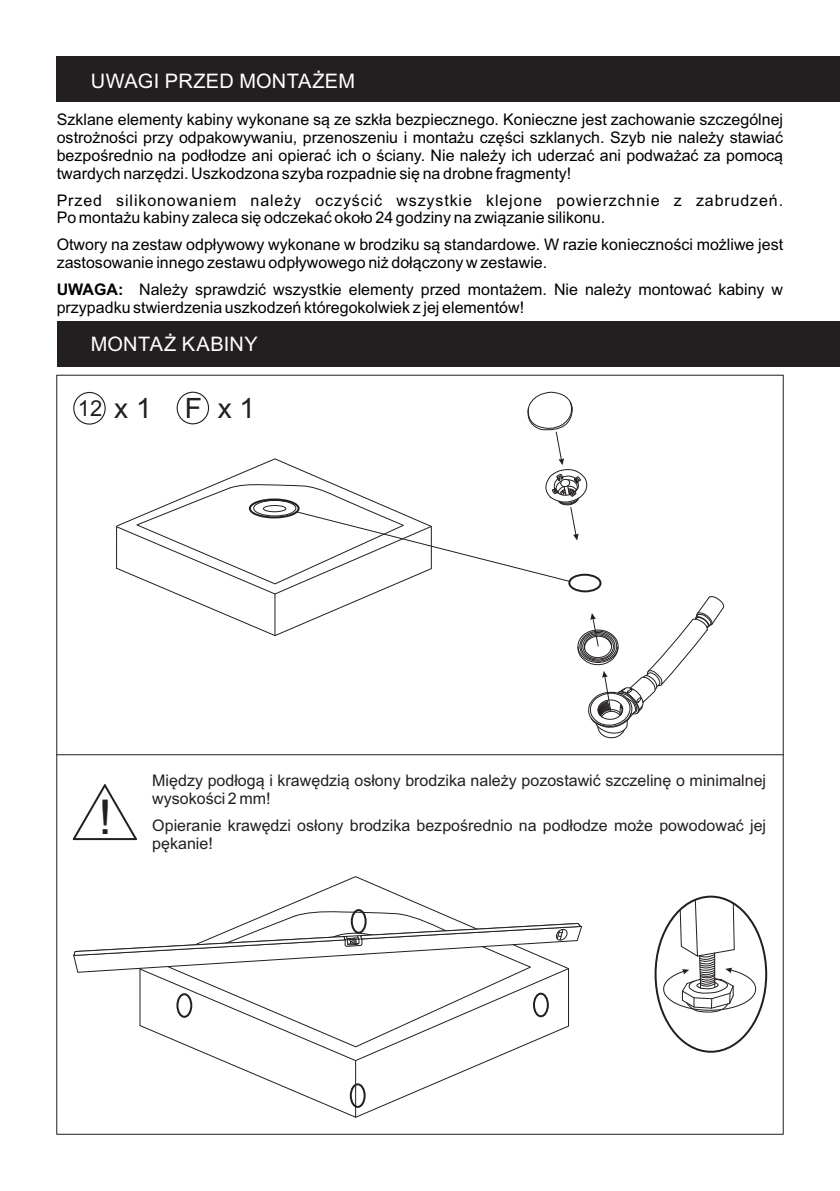
<style>
.page{position:relative;width:840px;height:1191px;background:#fff}
.page>*{position:absolute;margin:0;border:0;box-sizing:border-box;transform-origin:0 0}
.t1{font:48px "Arial";color:#231f20}
.t2{font:28px "Arial";color:#231f20}
.t3{font:20px "Arial";letter-spacing:.01em;color:#fff}
.t4{font:16px/17.8px "Arial";color:#000;text-align:justify}
.t5{font:16px/17.8px "Arial";color:#231f20}
.t6{font:16px/17.8px "Arial";letter-spacing:.055em;color:#000}
.t7{font:700 16px "Arial";color:#000}
.s1{font-size:22px}
</style>
<div class="page">
<div style="left:57px;top:57px;width:782px;height:45px;background:#231f20"></div>
<div style="left:57px;top:321px;width:782px;height:46px;background:#231f20"></div>
<div style="left:73px;top:392px;width:33px;height:32px;border:1px solid #231f20;border-radius:50%"></div>
<svg style="left:273px;top:876px;width:163px;height:35px"></svg>
<svg style="left:191px;top:1048px;width:328px;height:70px"></svg>
<svg style="left:662px;top:898px;width:93px;height:115px"></svg>
<svg style="left:73px;top:911px;width:509px;height:137px"></svg>
<div style="left:349px;top:1083px;width:16px;height:25px;border:2px solid #231f20;border-radius:50%"></div>
<div style="left:350px;top:909px;width:16px;height:24px;border:2px solid #231f20;border-radius:50%"></div>
<div style="left:176px;top:993px;width:16px;height:24px;border:2px solid #231f20;border-radius:50%"></div>
<svg style="left:116px;top:391px;width:608px;height:347px"></svg>
<svg style="left:72px;top:784px;width:65px;height:57px"></svg>
<hr style="left:57px;top:754px;width:725px;height:1px;background:#231f20">
<p class="t3" style="left:91px;top:73px;width:266px">UWAGI PRZED MONTAŻEM</p>
<p class="t4" style="left:57px;top:112px;width:727px">Szklane elementy kabiny wykonane są ze szkła bezpiecznego. Konieczne jest zachowanie szczególnej ostrożności przy odpakowywaniu, przenoszeniu i montażu części szklanych. Szyb nie należy stawiać bezpośrednio na podłodze ani opierać ich o ściany. Nie należy ich uderzać ani podważać za pomocą twardych narzędzi. Uszkodzona szyba rozpadnie się na drobne fragmenty!</p>
<p class="t6" style="left:57px;top:192px;width:727px">Przed silikonowaniem należy oczyścić wszystkie klejone powierzchnie z zabrudzeń.<br>Po montażu kabiny zaleca się odczekać około 24 godziny na związanie silikonu.</p>
<p class="t4" style="left:57px;top:237px;width:727px">Otwory na zestaw odpływowy wykonane w brodziku są standardowe. W razie konieczności możliwe jest zastosowanie innego zestawu odpływowego niż dołączony w zestawie.</p>
<p class="t7" style="left:57px;top:283px;width:68px">UWAGA:</p>
<p class="t4" style="left:57px;top:300px;width:468px">przypadku stwierdzenia uszkodzeń któregokolwiek z jej elementów!</p>
<p class="t4" style="left:139px;top:282px;width:645px">Należy sprawdzić wszystkie elementy przed montażem. Nie należy montować kabiny w</p>
<p class="t3" style="left:91px;top:337px;width:168px">MONTAŻ KABINY</p>
<h2 class="t2" style="left:78px;top:398px;width:179px"><span class="s1">12</span>x 1 Fx 1</h2>
<h1 class="t1" style="left:98px;top:798px;width:15px">!</h1>
<p class="t5" style="left:152px;top:773px;width:615px">Między podłogą i krawędzią osłony brodzika należy pozostawić szczelinę o minimalnej wysokości 2 mm!</p>
<p class="t5" style="left:152px;top:818px;width:615px">Opieranie krawędzi osłony brodzika bezpośrednio na podłodze może powodować jej pękanie!</p>
</div>
